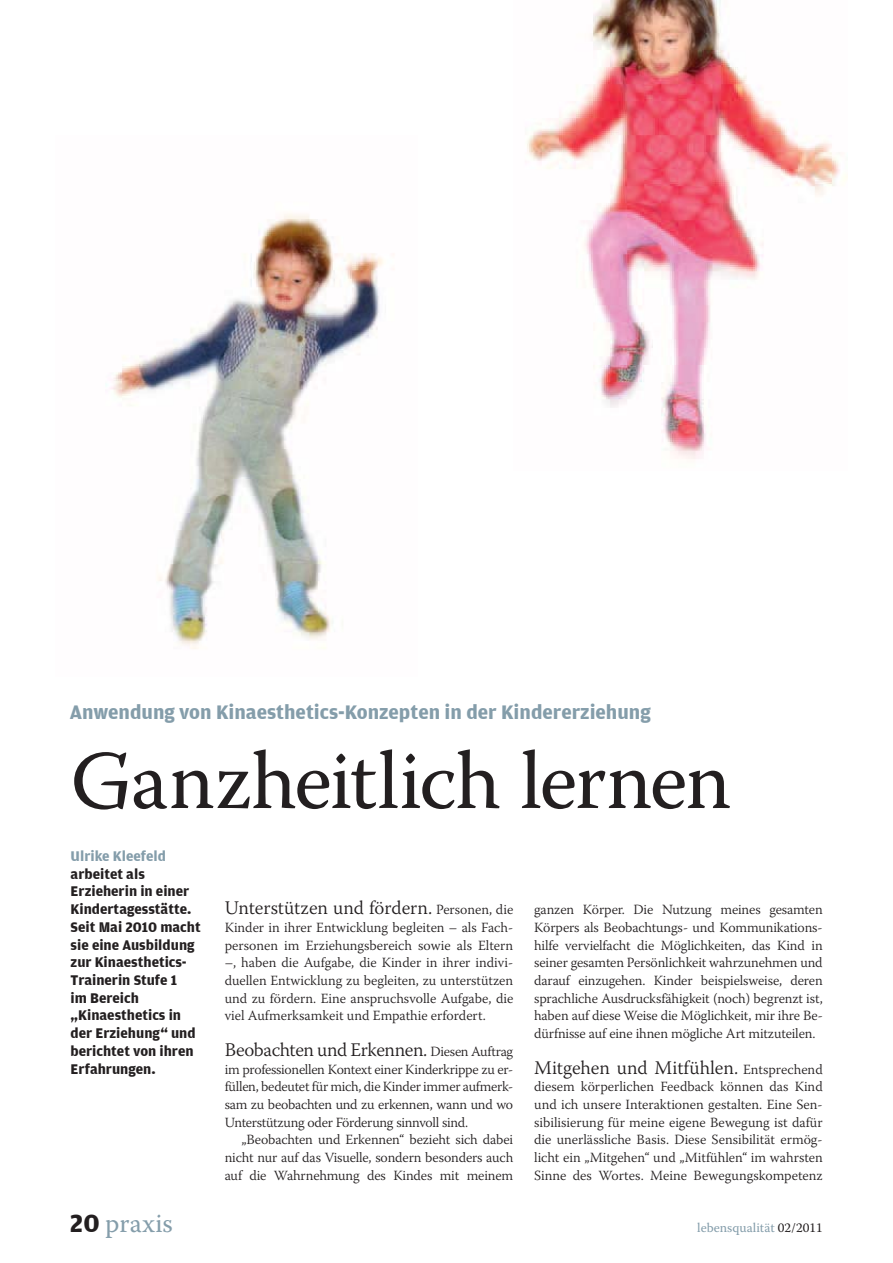
<style>
.page{position:relative;width:893px;height:1263px;background:#fff}
.page>*{position:absolute;margin:0;border:0;box-sizing:border-box;transform-origin:0 0}
.t1{font:82.65px "Warnock Pro";letter-spacing:-.02em;color:#231f20}
.t2{font:26.55px "Warnock Pro";color:#849daa}
.t3{font:700 20.7px "Amplitude";color:#849daa}
.t4{font:300 19.2px "Warnock Pro";color:#231f20}
.t5{font:300 19.2px "Warnock Pro";letter-spacing:-.02em;color:#231f20}
.t6{font:700 14.7px/17.7px "Amplitude";color:#231f20}
.t7{font:700 14.7px "Amplitude";color:#849daa}
.t8{font:300 13.95px/17.7px "Warnock Pro";letter-spacing:-.01em;color:#231f20;text-align:justify}
.t9{font:13.35px "Warnock Pro";color:#849daa}
.s1{font-size:13.95px}
.s2{font-family:"Amplitude";font-weight:700;color:#231f20}
.s3{color:#231f20}
</style>
<div class="page">
<img style="left:527px;top:0;width:320px;height:459px">
<img style="left:106px;top:213px;width:278px;height:436px">
<h3 class="t3" style="left:70px;top:701px;width:582px">Anwendung von Kinaesthetics-Konzepten in der Kindererziehung</h3>
<h1 class="t1" style="left:71px;top:748px;width:662px">Ganzheitlich lernen</h1>
<p class="t7" style="left:71px;top:848px;width:97px">Ulrike Kleefeld</p>
<p class="t6" style="left:71px;top:865px;width:132px">arbeitet als<br>Erzieherin in einer<br>Kindertagesstätte.<br>Seit Mai 2010 macht sie eine Ausbildung zur Kinaesthetics-<br>Trainerin Stufe 1<br>im Bereich „Kinaesthetics in der Erziehung“ und berichtet von ihren<br>Erfahrungen.</p>
<h3 class="t4" style="left:225px;top:900px;width:290px">Unterstützen und fördern. <span class="s1">Personen, die</span></h3>
<p class="t8" style="left:225px;top:920px;width:290px">Kinder in ihrer Entwicklung begleiten – als Fach&shy;personen im Erziehungsbereich sowie als Eltern –, haben die Aufgabe, die Kinder in ihrer indivi&shy;duellen Entwicklung zu begleiten, zu unterstützen und zu fördern. Eine anspruchsvolle Aufgabe, die viel Aufmerksamkeit und Empathie erfordert.</p>
<h3 class="t5" style="left:225px;top:1042px;width:290px">Beobachten und Erkennen. <span class="s1">Diesen Auftrag</span></h3>
<p class="t8" style="left:225px;top:1061px;width:290px">im professionellen Kontext einer Kinderkrippe zu er&shy;füllen, bedeutet für mich, die Kinder immer aufmerk&shy;sam zu beobachten und zu erkennen, wann und wo Unterstützung oder Förderung sinnvoll sind.</p>
<p class="t8" style="left:225px;top:1132px;width:290px;text-indent:17px">„Beobachten und Erkennen“ bezieht sich dabei nicht nur auf das Visuelle, sondern besonders auch auf die Wahrnehmung des Kindes mit meinem</p>
<p class="t8" style="left:534px;top:902px;width:290px">ganzen Körper. Die Nutzung meines gesamten Körpers als Beobachtungs- und Kommunikations&shy;hilfe vervielfacht die Möglichkeiten, das Kind in seiner gesamten Persönlichkeit wahrzunehmen und darauf einzugehen. Kinder beispielsweise, deren sprachliche Ausdrucksfähigkeit (noch) begrenzt ist, haben auf diese Weise die Möglichkeit, mir ihre Be&shy;dürfnisse auf eine ihnen mögliche Art mitzuteilen.</p>
<h3 class="t4" style="left:534px;top:1060px;width:290px">Mitgehen und Mitfühlen. <span class="s1">Entsprechend</span></h3>
<p class="t8" style="left:534px;top:1079px;width:290px">diesem körperlichen Feedback können das Kind und ich unsere Interaktionen gestalten. Eine Sen&shy;sibilisierung für meine eigene Bewegung ist dafür die unerlässliche Basis. Diese Sensibilität ermög&shy;licht ein „Mitgehen“ und „Mitfühlen“ im wahrsten Sinne des Wortes. Meine Bewegungskompetenz</p>
<h2 class="t2" style="left:70px;top:1213px;width:104px"><span class="s2">20</span> praxis</h2>
<p class="t9" style="left:697px;top:1223px;width:127px">lebensqualität <span class="s3">02/2011</span></p>
</div>
